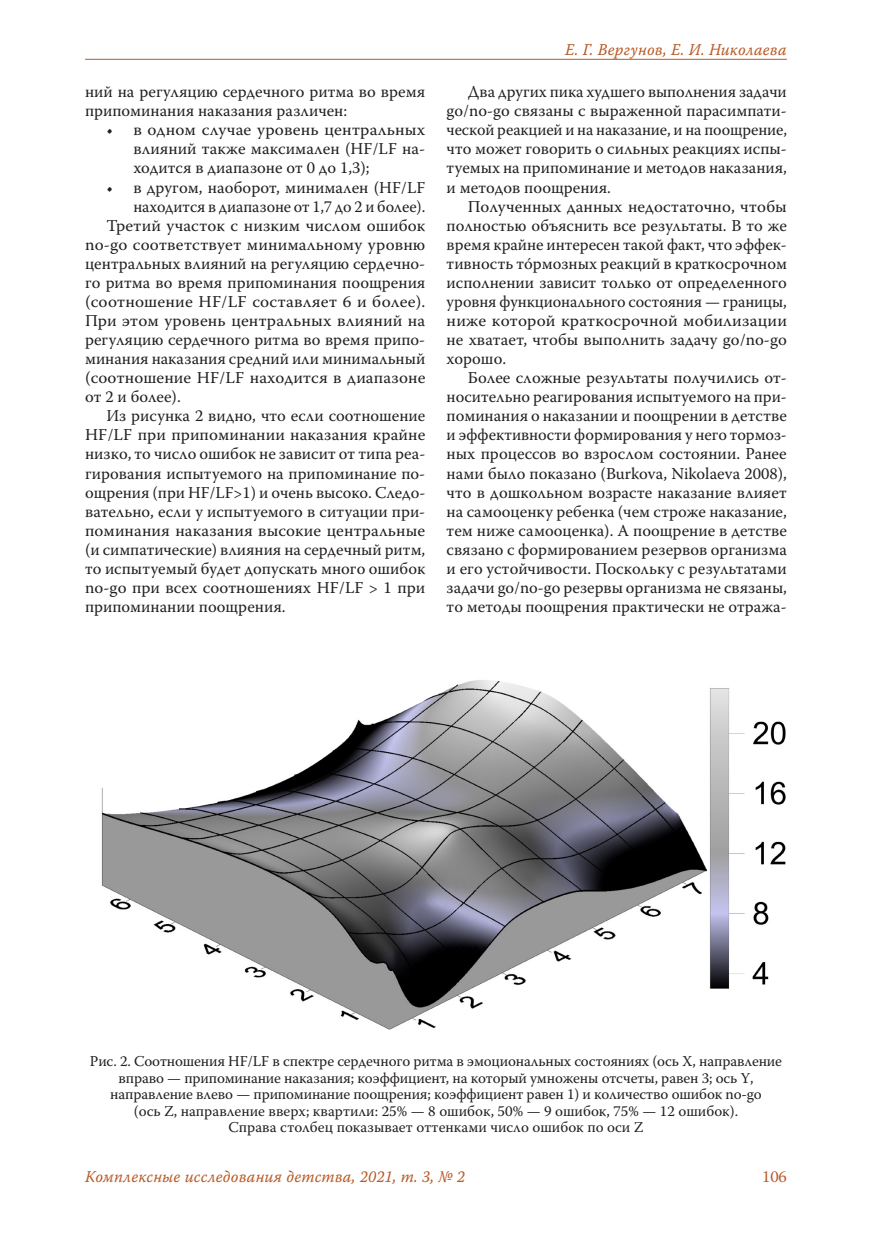
<style>
.page{position:relative;width:872px;height:1234px;background:#fff}
.page>*{position:absolute;margin:0;border:0;box-sizing:border-box;transform-origin:0 0}
.Body{font:16.5px/19px "Warnock Pro";color:#231f20;text-align:justify}
.t1{font:16.5px "Warnock Pro It Capt";letter-spacing:.01em;color:#b95b28;scale:.95 1}
.t2{font:16.5px "Warnock Pro";color:#b95b28}
.RIS{font:15px/16.5px "Warnock Pro";letter-spacing:-.01em;color:#231f20;text-align:center}
</style>
<div class="page">
<hr style="left:85px;top:59px;width:702px;height:1px;background:#b95b28">
<img style="left:101px;top:680px;width:685px;height:350px">
<p class="Body" style="left:85px;top:82px;width:342px">ний на регуляцию сердечного ритма во время припоминания наказания различен:</p>
<p class="Body" style="left:133px;top:120px;width:293px;text-indent:-27px">• в одном случае уровень центральных влияний также максимален (HF/LF на&shy;ходится в диапазоне от 0 до 1,3);</p>
<p class="Body" style="left:106px;top:177px;width:320px;text-align:right">• в другом, наоборот, минимален (HF/LF находится в диапазоне от 1,7 до 2 и более).</p>
<p class="Body" style="left:85px;top:215px;width:342px;text-indent:21px">Третий участок с низким числом ошибок no-go соответствует минимальному уровню центральных влияний на регуляцию сердечно&shy;го ритма во время припоминания поощрения (соотношение HF/LF составляет 6 и более).<br>При этом уровень центральных влияний на регуляцию сердечного ритма во время припо&shy;минания наказания средний или минимальный (соотношение HF/LF находится в диапазоне от 2 и более).</p>
<p class="Body" style="left:85px;top:406px;width:342px;text-indent:21px">Из рисунка 2 видно, что если соотношение HF/LF при припоминании наказания крайне низко, то число ошибок не зависит от типа реа&shy;гирования испытуемого на припоминание по&shy;ощрения (при HF/LF&gt;1) и очень высоко. Следо&shy;вательно, если у испытуемого в ситуации при&shy;поминания наказания высокие центральные (и симпатические) влияния на сердечный ритм, то испытуемый будет допускать много ошибок no-go при всех соотношениях HF/LF &gt; 1 при припоминании поощрения.</p>
<p class="t1" style="left:565px;top:39px;width:235px">Е. Г. Вергунов, Е. И. Николаева</p>
<p class="Body" style="left:446px;top:82px;width:342px;text-indent:21px">Два других пика худшего выполнения задачи go/no-go связаны с выраженной парасимпати&shy;ческой реакцией и на наказание, и на поощрение, что может говорить о сильных реакциях испы&shy;туемых на припоминание и методов наказания, и методов поощрения.</p>
<p class="Body" style="left:446px;top:196px;width:342px;text-indent:21px">Полученных данных недостаточно, чтобы полностью объяснить все результаты. В то же время крайне интересен такой факт, что эффек&shy;тивность тóрмозных реакций в краткосрочном исполнении зависит только от определенного уровня функционального состояния — границы, ниже которой краткосрочной мобилизации не хватает, чтобы выполнить задачу go/no-go хорошо.</p>
<p class="Body" style="left:446px;top:368px;width:342px;text-indent:21px">Более сложные результаты получились от&shy;носительно реагирования испытуемого на при&shy;поминания о наказании и поощрении в детстве и эффективности формирования у него тормоз&shy;ных процессов во взрослом состоянии. Ранее нами было показано (Burkova, Nikolaeva 2008), что в дошкольном возрасте наказание влияет на самооценку ребенка (чем строже наказание, тем ниже самооценка). А поощрение в детстве связано с формированием резервов организма и его устойчивости. Поскольку с результатами задачи go/no-go резервы организма не связаны, то методы поощрения практически не отража-</p>
<p class="RIS" style="left:90px;top:1052px;width:693px">Рис. 2. Соотношения HF/LF в спектре сердечного ритма в эмоциональных состояниях (ось X, направление вправо — припоминание наказания; коэффициент, на который умножены отсчеты, равен 3; ось Y, направление влево — припоминание поощрения; коэффициент равен 1) и количество ошибок no-go<br>(ось Z, направление вверх; квартили: 25% — 8 ошибок, 50% — 9 ошибок, 75% — 12 ошибок).<br>Справа столбец показывает оттенками число ошибок по оси Z</p>
<p class="t1" style="left:85px;top:1166px;width:401px">Комплексные исследования детства, 2021, т. 3, № 2</p>
<p class="t2" style="left:762px;top:1166px;width:26px">106</p>
</div>
